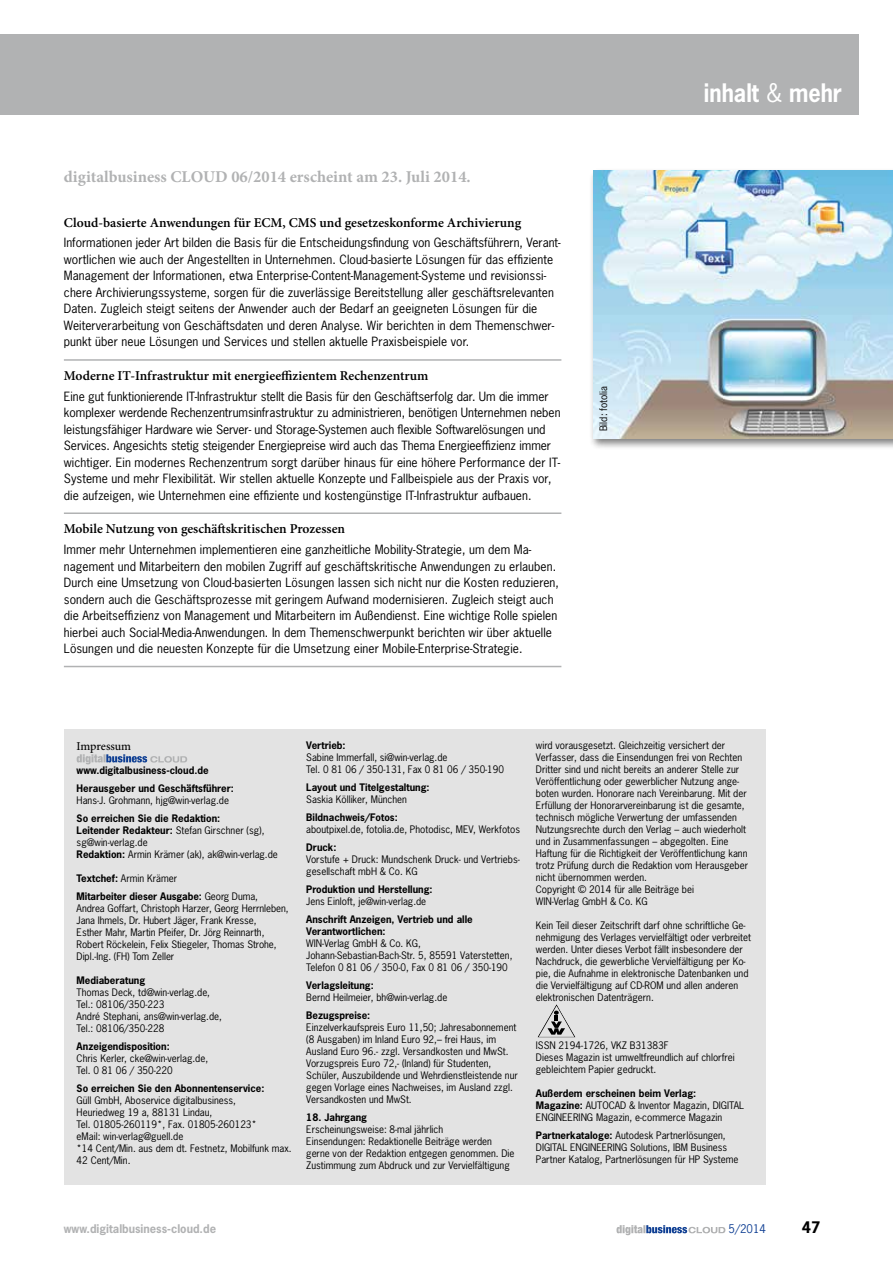
<style>
.page{position:relative;width:893px;height:1263px;background:#fff}
.page>*{position:absolute;margin:0;border:0;box-sizing:border-box;transform-origin:0 0}
.t1{font:700 24px "News Gothic Std";color:#fff;scale:.9 1}
.t2{font:700 16.5px "Minion Pro";color:#b1b2b3}
.t3{font:700 15px "News Gothic Std";color:#000}
.t4{font:600 13.5px "Minion Pro";color:#000}
.t5{font:12px/16.5px "News Gothic Std";letter-spacing:.005em;color:#000}
.t6{font:500 12px "Minion Pro";letter-spacing:-.01em;color:#000}
.t7{font:700 11.25px "News Gothic Std";color:#b1b2b3}
.t8{font:11.25px "News Gothic Std";color:#0f3f93}
.t9{font:9.75px/12px "News Gothic Std";color:#000}
.t10{font:700 9.75px/18px "News Gothic Std";color:#000}
.s1{font-weight:400}
.s2{font-weight:700}
</style>
<div class="page">
<div style="left:0;top:34px;width:859px;height:81px;background:#b1b2b3"></div>
<svg style="left:616px;top:1225px;width:109px;height:10px"></svg>
<hr style="left:64px;top:359px;width:497px;height:2px;background:#b1b2b3">
<hr style="left:64px;top:512px;width:497px;height:2px;background:#b1b2b3">
<hr style="left:64px;top:666px;width:497px;height:1px;background:#b1b2b3">
<div style="left:64px;top:729px;width:701px;height:455px;background:#e3e3e3"></div>
<svg style="left:538px;top:1004px;width:37px;height:33px"></svg>
<svg style="left:77px;top:754px;width:110px;height:10px"></svg>
<div style="left:589px;top:168px;width:304px;height:282px;background:#000;opacity:.5"></div>
<img style="left:593px;top:170px;width:300px;height:268px">
<h2 class="t2" style="left:64px;top:165px;width:408px">digitalbusiness CLOUD 06/2014 erscheint am 23. Juli 2014.</h2>
<h3 class="t4" style="left:64px;top:213px;width:459px">Cloud-basierte Anwendungen für ECM, CMS und gesetzeskonforme Archivierung</h3>
<p class="t5" style="left:64px;top:235px;width:498px">Informationen jeder Art bilden die Basis für die Entscheidungsfindung von Geschäftsführern, Verant&shy;wortlichen wie auch der Angestellten in Unternehmen. Cloud-basierte Lösungen für das effiziente Management der Informationen, etwa Enterprise-Content-Management-Systeme und revisionssi&shy;chere Archivierungssysteme, sorgen für die zuverlässige Bereitstellung aller geschäftsrelevanten Daten. Zugleich steigt seitens der Anwender auch der Bedarf an geeigneten Lösungen für die Weiterverarbeitung von Geschäftsdaten und deren Analyse. Wir berichten in dem Themenschwer&shy;punkt über neue Lösungen und Services und stellen aktuelle Praxisbeispiele vor.</p>
<h3 class="t4" style="left:64px;top:366px;width:366px">Moderne IT-Infrastruktur mit energieeffizientem Rechenzentrum</h3>
<p class="t5" style="left:64px;top:388px;width:498px">Eine gut funktionierende IT-Infrastruktur stellt die Basis für den Geschäftserfolg dar. Um die immer komplexer werdende Rechenzentrumsinfrastruktur zu administrieren, benötigen Unternehmen neben leistungsfähiger Hardware wie Server- und Storage-Systemen auch flexible Softwarelösungen und Services. Angesichts stetig steigender Energiepreise wird auch das Thema Energieeffizienz immer wichtiger. Ein modernes Rechenzentrum sorgt darüber hinaus für eine höhere Performance der IT-Systeme und mehr Flexibilität. Wir stellen aktuelle Konzepte und Fallbeispiele aus der Praxis vor, die aufzeigen, wie Unternehmen eine effiziente und kostengünstige IT-Infrastruktur aufbauen.</p>
<h3 class="t4" style="left:64px;top:520px;width:283px">Mobile Nutzung von geschäftskritischen Prozessen</h3>
<p class="t5" style="left:64px;top:541px;width:497px">Immer mehr Unternehmen implementieren eine ganzheitliche Mobility-Strategie, um dem Ma&shy;nagement und Mitarbeitern den mobilen Zugriff auf geschäftskritische Anwendungen zu erlauben.<br>Durch eine Umsetzung von Cloud-basierten Lösungen lassen sich nicht nur die Kosten reduzieren, sondern auch die Geschäftsprozesse mit geringem Aufwand modernisieren. Zugleich steigt auch die Arbeitseffizienz von Management und Mitarbeitern im Außendienst. Eine wichtige Rolle spielen hierbei auch Social-Media-Anwendungen. In dem Themenschwerpunkt berichten wir über aktuelle Lösungen und die neuesten Konzepte für die Umsetzung einer Mobile-Enterprise-Strategie.</p>
<p class="t9" style="left:597px;top:431px;width:47px;rotate:-90deg">Bild: fotolia</p>
<h1 class="t1" style="left:704px;top:77px;width:155px">inhalt <span class="s1">&amp;</span> mehr</h1>
<p class="t6" style="left:77px;top:738px;width:56px">Impressum</p>
<p class="t10" style="left:77px;top:761px;width:159px">www.digitalbusiness-cloud.de<br>Herausgeber und Geschäftsführer:</p>
<p class="t9" style="left:77px;top:795px;width:154px">Hans-J. Grohmann, hjg@win-verlag.de</p>
<p class="t9" style="left:77px;top:813px;width:203px"><span class="s2">So erreichen Sie die Redaktion:<br>Leitender Redakteur:</span> Stefan Girschner (sg), sg@win-verlag.de<br><span class="s2">Redaktion:</span> Armin Krämer (ak), ak@win-verlag.de</p>
<p class="t10" style="left:77px;top:869px;width:183px">Textchef: <span class="s1">Armin Krämer<br></span>Mitarbeiter dieser Ausgabe: <span class="s1">Georg Duma,</span></p>
<p class="t9" style="left:77px;top:903px;width:213px">Andrea Goffart, Christoph Harzer, Georg Herrnleben, Jana Ihmels, Dr. Hubert Jäger, Frank Kresse,<br>Esther Mahr, Martin Pfeifer, Dr. Jörg Reinnarth, Robert Röckelein, Felix Stiegeler, Thomas Strohe, Dipl.-Ing. (FH) Tom Zeller</p>
<p class="t10" style="left:77px;top:971px;width:70px">Mediaberatung</p>
<p class="t9" style="left:77px;top:987px;width:147px">Thomas Deck, td@win-verlag.de,<br>Tel.: 08106/350-223<br>André Stephani, ans@win-verlag.de,<br>Tel.: 08106/350-228</p>
<p class="t10" style="left:77px;top:1037px;width:95px">Anzeigendisposition:</p>
<p class="t9" style="left:77px;top:1053px;width:133px">Chris Kerler, cke@win-verlag.de,<br>Tel. 0 81 06 / 350-220</p>
<p class="t10" style="left:77px;top:1079px;width:189px">So erreichen Sie den Abonnentenservice:</p>
<p class="t9" style="left:77px;top:1095px;width:217px">Güll GmbH, Aboservice digitalbusiness,<br>Heuriedweg 19 a, 88131 Lindau,<br>Tel. 01805-260119*, Fax. 01805-260123*<br>eMail: win-verlag@guell.de<br>*14 Cent/Min. aus dem dt. Festnetz, Mobilfunk max.<br>42 Cent/Min.</p>
<p class="t10" style="left:306px;top:736px;width:41px">Vertrieb:</p>
<p class="t9" style="left:306px;top:751px;width:199px">Sabine Immerfall, si@win-verlag.de<br>Tel. 0 81 06 / 350-131, Fax 0 81 06 / 350-190</p>
<p class="t10" style="left:306px;top:778px;width:125px">Layout und Titelgestaltung:</p>
<p class="t9" style="left:306px;top:793px;width:102px">Saskia Kölliker, München</p>
<p class="t10" style="left:306px;top:808px;width:93px">Bildnachweis/Fotos:</p>
<p class="t9" style="left:306px;top:823px;width:215px">aboutpixel.de, fotolia.de, Photodisc, MEV, Werkfotos</p>
<p class="t10" style="left:306px;top:838px;width:32px">Druck:</p>
<p class="t9" style="left:306px;top:853px;width:215px">Vorstufe + Druck: Mundschenk Druck- und Vertriebs&shy;gesellschaft mbH &amp; Co. KG</p>
<p class="t10" style="left:306px;top:880px;width:128px">Produktion und Herstellung:</p>
<p class="t9" style="left:306px;top:895px;width:122px">Jens Einloft, je@win-verlag.de</p>
<p class="t10" style="left:306px;top:913px;width:168px;line-height:12px">Anschrift Anzeigen, Vertrieb und alle<br>Verantwortlichen:</p>
<p class="t9" style="left:306px;top:937px;width:208px">WIN-Verlag GmbH &amp; Co. KG,<br>Johann-Sebastian-Bach-Str. 5, 85591 Vaterstetten,<br>Telefon 0 81 06 / 350-0, Fax 0 81 06 / 350-190</p>
<p class="t10" style="left:306px;top:976px;width:69px">Verlagsleitung:</p>
<p class="t9" style="left:306px;top:991px;width:143px">Bernd Heilmeier, bh@win-verlag.de</p>
<p class="t10" style="left:306px;top:1006px;width:66px">Bezugspreise:</p>
<p class="t9" style="left:306px;top:1021px;width:213px">Einzelverkaufspreis Euro 11,50; Jahresabonnement (8 Ausgaben) im Inland Euro 92,– frei Haus, im Ausland Euro 96.- zzgl. Versandkosten und MwSt.<br>Vorzugspreis Euro 72,- (Inland) für Studenten, Schüler, Auszubildende und Wehrdienstleistende nur gegen Vorlage eines Nachweises, im Ausland zzgl.<br>Versandkosten und MwSt.</p>
<p class="t10" style="left:306px;top:1108px;width:62px">18. Jahrgang</p>
<p class="t9" style="left:306px;top:1123px;width:210px">Erscheinungsweise: 8-mal jährlich<br>Einsendungen: Redaktionelle Beiträge werden gerne von der Redaktion entgegen genommen. Die Zustimmung zum Abdruck und zur Vervielfältigung</p>
<p class="t9" style="left:536px;top:739px;width:214px">wird vorausgesetzt. Gleichzeitig versichert der Verfasser, dass die Einsendungen frei von Rechten Dritter sind und nicht bereits an anderer Stelle zur Veröffentlichung oder gewerblicher Nutzung ange&shy;boten wurden. Honorare nach Vereinbarung. Mit der Erfüllung der Honorarvereinbarung ist die gesamte, technisch mögliche Verwertung der umfassenden Nutzungsrechte durch den Verlag – auch wiederholt und in Zusammenfassungen – abgegolten. Eine Haftung für die Richtigkeit der Veröffentlichung kann trotz Prüfung durch die Redaktion vom Herausgeber nicht übernommen werden.<br>Copyright © 2014 für alle Beiträge bei<br>WIN-Verlag GmbH &amp; Co. KG</p>
<p class="t9" style="left:536px;top:920px;width:217px">Kein Teil dieser Zeitschrift darf ohne schriftliche Ge&shy;nehmigung des Verlages vervielfältigt oder verbreitet werden. Unter dieses Verbot fällt insbesondere der Nachdruck, die gewerbliche Vervielfältigung per Ko&shy;pie, die Aufnahme in elektronische Datenbanken und die Vervielfältigung auf CD-ROM und allen anderen elektronischen Datenträgern.</p>
<p class="t9" style="left:536px;top:1039px;width:200px">ISSN 2194-1726, VKZ B31383F<br>Dieses Magazin ist umweltfreundlich auf chlorfrei gebleichtem Papier gedruckt.</p>
<p class="t9" style="left:536px;top:1087px;width:210px"><span class="s2">Außerdem erscheinen beim Verlag:<br>Magazine:</span> AUTOCAD &amp; Inventor Magazin, DIGITAL<br>ENGINEERING Magazin, e-commerce Magazin</p>
<p class="t9" style="left:536px;top:1129px;width:204px"><span class="s2">Partnerkataloge:</span> Autodesk Partnerlösungen,<br>DIGITAL ENGINEERING Solutions, IBM Business<br>Partner Katalog, Partnerlösungen für HP Systeme</p>
<p class="t7" style="left:64px;top:1221px;width:154px">www.digitalbusiness-cloud.de</p>
<p class="t8" style="left:729px;top:1222px;width:39px">5/2014</p>
<h3 class="t3" style="left:802px;top:1217px;width:20px">47</h3>
</div>
